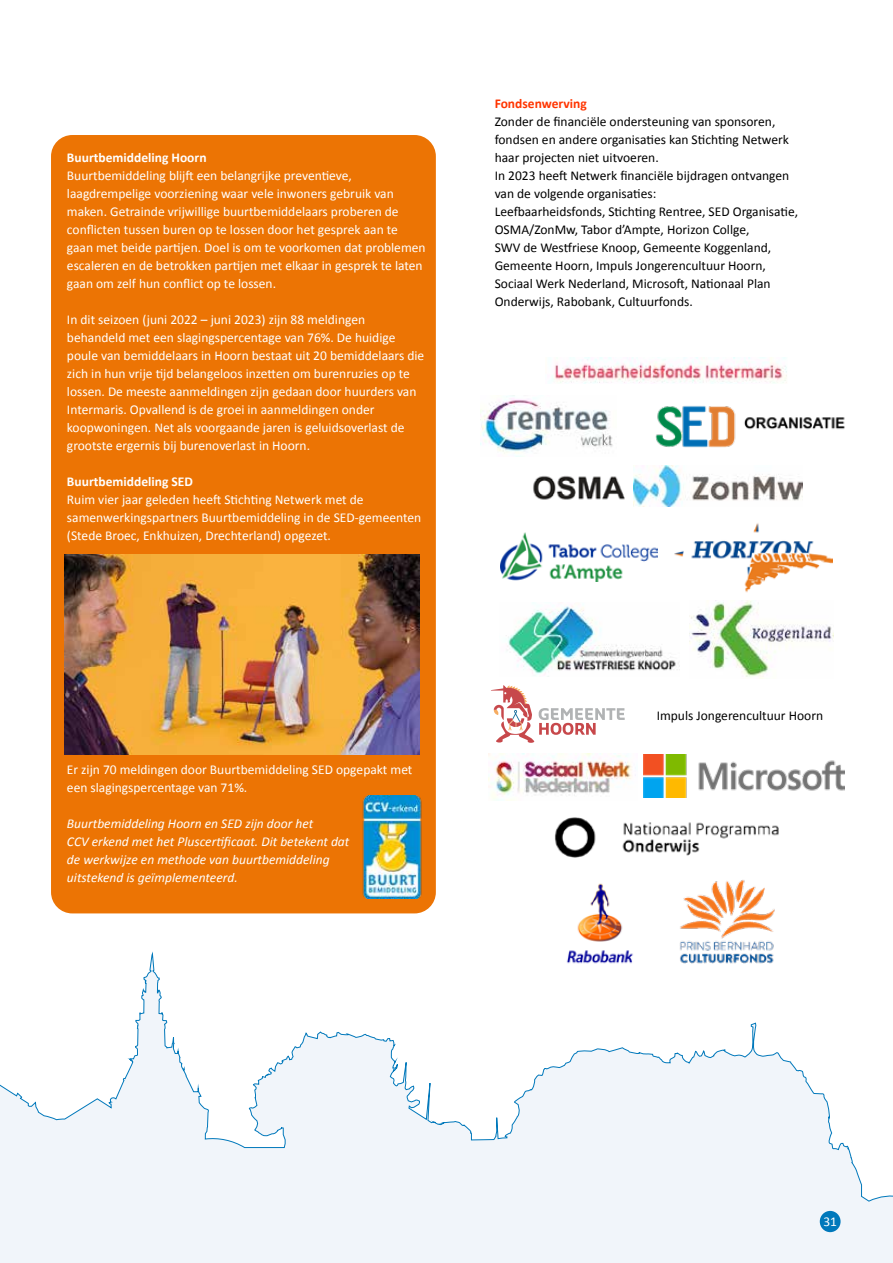
<style>
.page{position:relative;width:893px;height:1263px;background:#fff}
.page>*{position:absolute;margin:0;border:0;box-sizing:border-box;transform-origin:0 0}
.t1{font:13.5px/18px "Calibri";color:#fff}
.t2{font:13.5px/18px "Calibri";color:#000}
.t3{font:italic 13.5px/18px "Calibri";color:#fff}
.t4{font:700 13.5px "Calibri";color:#fff}
.t5{font:700 13.5px "Calibri";color:#ff3500}
</style>
<div class="page">
<div style="left:0;top:934px;width:893px;height:329px;background:#f1f5fa"></div>
<svg style="left:0;top:934px;width:893px;height:289px"></svg>
<div style="left:820px;top:1211px;width:21px;height:21px;background:#0078bb;border-radius:50%"></div>
<div style="left:51px;top:135px;width:385px;height:778px;background:#ec7404;border-radius:21px"></div>
<img style="left:362px;top:795px;width:74px;height:103px">
<img style="left:551px;top:357px;width:236px;height:26px">
<img style="left:554px;top:817px;width:225px;height:41px">
<img style="left:480px;top:395px;width:133px;height:59px">
<img style="left:655px;top:406px;width:190px;height:42px">
<div style="left:743px;top:432px;width:41px;height:13px;background:#fff"></div>
<img style="left:533px;top:475px;width:101px;height:29px">
<img style="left:634px;top:466px;width:169px;height:40px">
<img style="left:500px;top:533px;width:157px;height:48px">
<img style="left:674px;top:523px;width:159px;height:70px">
<img style="left:506px;top:603px;width:173px;height:72px">
<img style="left:690px;top:601px;width:143px;height:77px">
<svg style="left:491px;top:685px;width:134px;height:58px"></svg>
<img style="left:489px;top:754px;width:147px;height:47px">
<img style="left:643px;top:755px;width:201px;height:42px">
<img style="left:677px;top:880px;width:100px;height:85px">
<img style="left:556px;top:883px;width:89px;height:91px">
<img style="left:65px;top:555px;width:354px;height:199px">
<p class="t4" style="left:67px;top:149px;width:141px">Buurtbemiddeling Hoorn</p>
<p class="t1" style="left:67px;top:167px;width:360px">Buurtbemiddeling blijft een belangrijke preventieve, laagdrempelige voorziening waar vele inwoners gebruik van maken. Getrainde vrijwillige buurtbemiddelaars proberen de conflicten tussen buren op te lossen door het gesprek aan te gaan met beide partijen. Doel is om te voorkomen dat problemen escaleren en de betrokken partijen met elkaar in gesprek te laten gaan om zelf hun conflict op te lossen.</p>
<p class="t1" style="left:67px;top:311px;width:359px">In dit seizoen (juni 2022 – juni 2023) zijn 88 meldingen behandeld met een slagingspercentage van 76%. De huidige poule van bemiddelaars in Hoorn bestaat uit 20 bemiddelaars die zich in hun vrije tijd belangeloos inzetten om burenruzies op te lossen. De meeste aanmeldingen zijn gedaan door huurders van Intermaris. Opvallend is de groei in aanmeldingen onder koopwoningen. Net als voorgaande jaren is geluidsoverlast de grootste ergernis bij burenoverlast in Hoorn.</p>
<p class="t4" style="left:67px;top:473px;width:127px">Buurtbemiddeling SED</p>
<p class="t1" style="left:67px;top:491px;width:356px">Ruim vier jaar geleden heeft Stichting Netwerk met de samenwerkingspartners Buurtbemiddeling in de SED-gemeenten (Stede Broec, Enkhuizen, Drechterland) opgezet.</p>
<p class="t1" style="left:67px;top:760px;width:347px">Er zijn 70 meldingen door Buurtbemiddeling SED opgepakt met een slagingspercentage van 71%.</p>
<p class="t3" style="left:67px;top:814px;width:284px">Buurtbemiddeling Hoorn en SED zijn door het<br>CCV erkend met het Pluscertificaat. Dit betekent dat de werkwijze en methode van buurtbemiddeling uitstekend is geïmplementeerd.</p>
<p class="t5" style="left:495px;top:95px;width:94px">Fondsenwerving</p>
<p class="t2" style="left:495px;top:113px;width:305px">Zonder de financiële ondersteuning van sponsoren, fondsen en andere organisaties kan Stichting Netwerk haar projecten niet uitvoeren.<br>In 2023 heeft Netwerk financiële bijdragen ontvangen van de volgende organisaties:<br>Leefbaarheidsfonds, Stichting Rentree, SED Organisatie, OSMA/ZonMw, Tabor d’Ampte, Horizon Collge,<br>SWV de Westfriese Knoop, Gemeente Koggenland, Gemeente Hoorn, Impuls Jongerencultuur Hoorn, Sociaal Werk Nederland, Microsoft, Nationaal Plan Onderwijs, Rabobank, Cultuurfonds.</p>
<p class="t2" style="left:657px;top:707px;width:168px">Impuls Jongerencultuur Hoorn</p>
<p class="t1" style="left:823px;top:1212px;width:15px">31</p>
</div>
